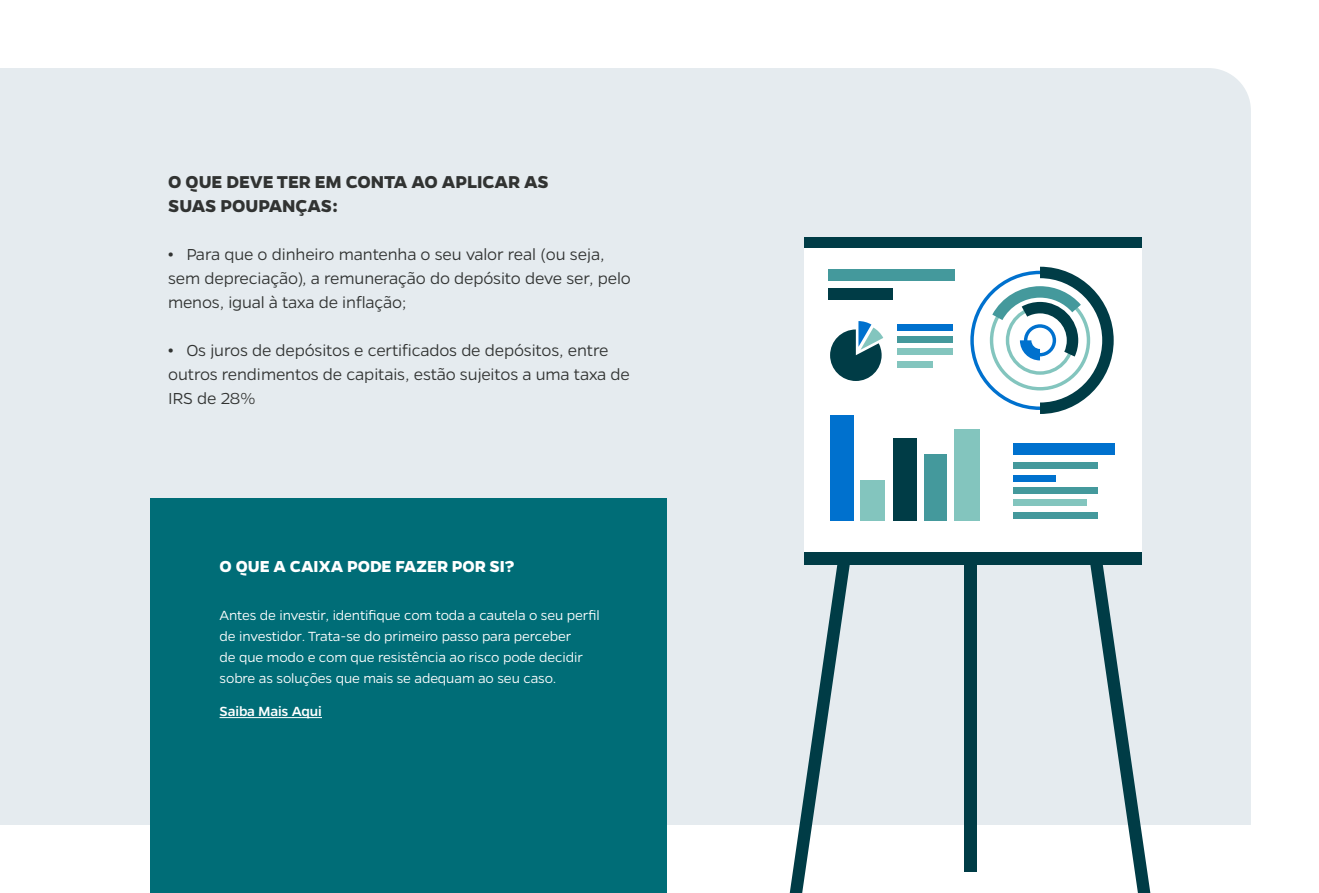
<style>
.page{position:relative;width:1319px;height:893px;background:#fff}
.page>*{position:absolute;margin:0;border:0;box-sizing:border-box;transform-origin:0 0}
.t1{font:700 19.5px/24px "Gentona";letter-spacing:-.01em;color:#313332}
.t2{font:300 18px/24px "Gentona";letter-spacing:-.01em;color:#313332}
.t3{font:700 18px "Gentona";letter-spacing:-.005em;color:#fff}
.t4{font:300 15px/21px "Gentona";letter-spacing:-.01em;color:#fff}
.t5{font:500 15px "Gentona";letter-spacing:-.01em;color:#fff}
.s1{font-weight:800}
</style>
<div class="page">
<div style="left:0;top:68px;width:1250px;height:757px;background:#e5ebef"></div>
<div style="left:150px;top:499px;width:516px;height:394px;background:#006d77"></div>
<hr style="left:219px;top:717px;width:103px;height:1px;background:#fff">
<svg style="left:789px;top:557px;width:61px;height:336px"></svg>
<svg style="left:1089px;top:557px;width:61px;height:336px"></svg>
<div style="left:963px;top:558px;width:13px;height:314px;background:#003c46"></div>
<div style="left:804px;top:248px;width:337px;height:305px;background:#fff"></div>
<div style="left:804px;top:237px;width:337px;height:11px;background:#003c46"></div>
<div style="left:804px;top:552px;width:337px;height:13px;background:#003c46"></div>
<div style="left:897px;top:324px;width:55px;height:6px;background:#0071ce"></div>
<div style="left:897px;top:336px;width:55px;height:7px;background:#44999c"></div>
<div style="left:897px;top:349px;width:55px;height:6px;background:#83c5be"></div>
<div style="left:897px;top:361px;width:35px;height:6px;background:#83c5be"></div>
<svg style="left:830px;top:321px;width:53px;height:60px"></svg>
<div style="left:828px;top:269px;width:126px;height:11px;background:#44999c"></div>
<div style="left:828px;top:289px;width:65px;height:11px;background:#003c46"></div>
<div style="left:1012px;top:444px;width:102px;height:11px;background:#0071ce"></div>
<div style="left:1012px;top:463px;width:85px;height:6px;background:#44999c"></div>
<div style="left:1012px;top:475px;width:43px;height:6px;background:#0071ce"></div>
<div style="left:1012px;top:487px;width:85px;height:6px;background:#44999c"></div>
<div style="left:1012px;top:499px;width:74px;height:7px;background:#83c5be"></div>
<div style="left:1012px;top:512px;width:85px;height:6px;background:#44999c"></div>
<svg style="left:970px;top:267px;width:143px;height:147px"></svg>
<div style="left:954px;top:429px;width:25px;height:92px;background:#83c5be"></div>
<div style="left:924px;top:455px;width:22px;height:66px;background:#44999c"></div>
<div style="left:892px;top:438px;width:24px;height:83px;background:#003c46"></div>
<div style="left:859px;top:480px;width:25px;height:41px;background:#83c5be"></div>
<div style="left:830px;top:416px;width:23px;height:105px;background:#0071ce"></div>
<p class="t1" style="left:168px;top:170px;width:382px">O QUE DEVE TER EM CONTA AO APLICAR AS<br>SUAS POUPANÇAS:</p>
<p class="t2" style="left:168px;top:242px;width:464px"><span class="s1">·</span> Para que o dinheiro mantenha o seu valor real (ou seja, sem depreciação), a remuneração do depósito deve ser, pelo menos, igual à taxa de inflação;</p>
<p class="t2" style="left:168px;top:338px;width:463px"><span class="s1">·</span> Os juros de depósitos e certificados de depósitos, entre outros rendimentos de capitais, estão sujeitos a uma taxa de<br>IRS de 28%</p>
<p class="t3" style="left:219px;top:556px;width:296px">O QUE A CAIXA PODE FAZER POR SI?</p>
<p class="t4" style="left:219px;top:605px;width:382px">Antes de investir, identifique com toda a cautela o seu perfil de investidor. Trata-se do primeiro passo para perceber<br>de que modo e com que resistência ao risco pode decidir sobre as soluções que mais se adequam ao seu caso.</p>
<p class="t5" style="left:219px;top:703px;width:104px">Saiba Mais Aqui</p>
</div>
